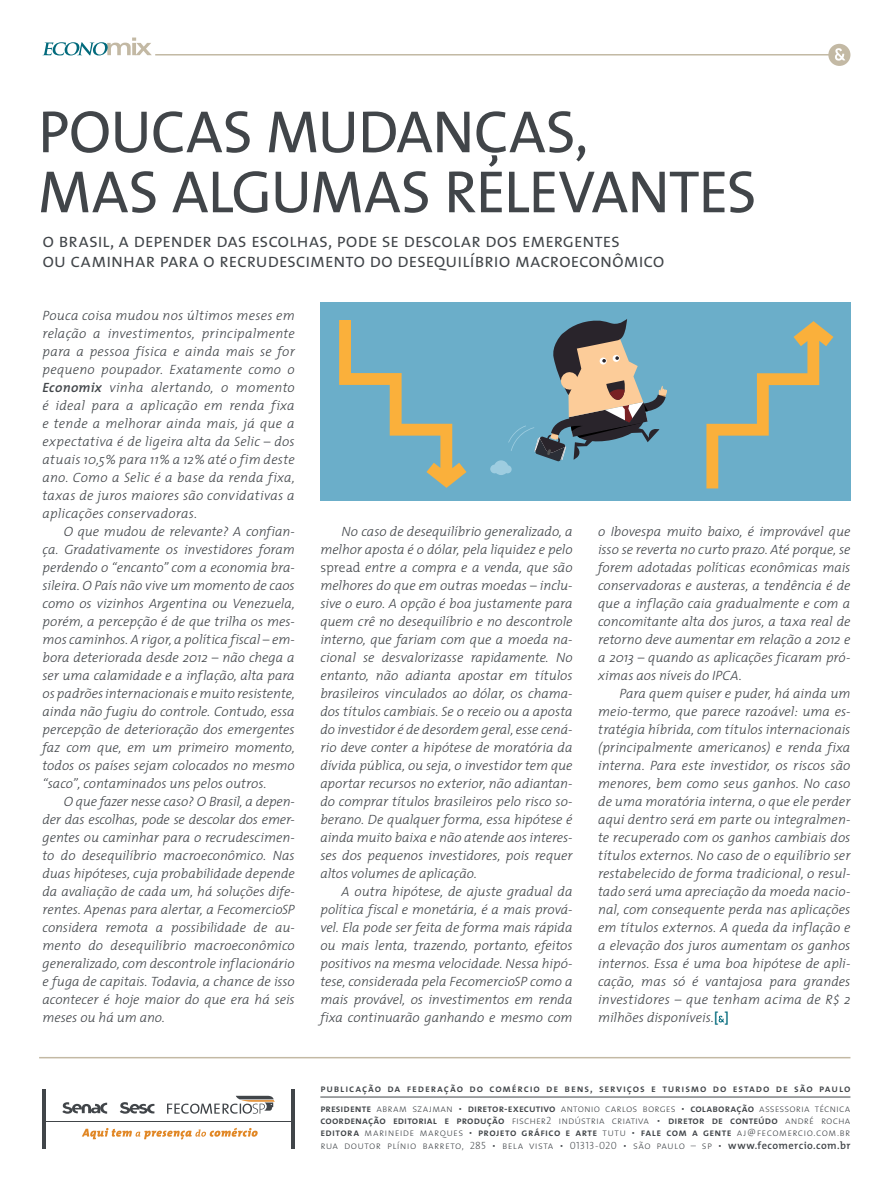
<style>
.page{position:relative;width:893px;height:1191px;background:#fff}
.page>*{position:absolute;margin:0;border:0;box-sizing:border-box;transform-origin:0 0}
.t1{font:60px/60px "The Mix";letter-spacing:-.015em;color:#414549}
.t2{font:19.5px/19.5px "The Mix Semi Light Caps";letter-spacing:-.02em;color:#414549}
.t3{font:italic 300 13.5px/18px "The Mix";color:#414549;text-align:justify}
.t4{font:10.5px/12px "The Mix Extra Light Caps";letter-spacing:.025em;color:#414549;text-align:justify}
.t5{font:10.5px "The Mix Semi Bold Caps";letter-spacing:.08em;color:#414549}
.s1{font-weight:600}
.s2{font-style:normal}
.s3{font-weight:600;font-style:normal;color:#026a7c}
.s4{font-family:"The Mix Semi Bold Caps"}
.s5{font-family:"The Mix";font-weight:600}
</style>
<div class="page">
<svg style="left:43px;top:38px;width:109px;height:17px"></svg>
<svg style="left:719px;top:1015px;width:5px;height:7px"></svg>
<svg style="left:82px;top:1127px;width:176px;height:12px"></svg>
<svg style="left:62px;top:1102px;width:45px;height:11px"></svg>
<svg style="left:120px;top:1102px;width:34px;height:11px"></svg>
<svg style="left:167px;top:1095px;width:108px;height:18px"></svg>
<hr style="left:43px;top:1089px;width:3px;height:59px;background:#414549">
<hr style="left:291px;top:1089px;width:4px;height:59px;background:#414549">
<hr style="left:46px;top:1120px;width:246px;height:1px;background:#414549">
<hr style="left:320px;top:1096px;width:530px;height:1px;background:#414549">
<hr style="left:39px;top:1057px;width:811px;height:1px;background:#c3b9a4">
<hr style="left:155px;top:54px;width:685px;height:2px;background:#c3b9a4">
<div style="left:828px;top:44px;width:22px;height:22px;background:#c3b9a4;border-radius:50%"></div>
<svg style="left:835px;top:48px;width:10px;height:13px"></svg>
<div style="left:320px;top:302px;width:530px;height:198px;background:#6baec9"></div>
<svg style="left:339px;top:320px;width:127px;height:168px"></svg>
<svg style="left:706px;top:321px;width:127px;height:167px"></svg>
<svg style="left:490px;top:319px;width:177px;height:156px"></svg>
<p class="t1" style="left:38px;top:100px;width:720px">POUCAS MUDANÇAS,<br>MAS ALGUMAS RELEVANTES</p>
<p class="t2" style="left:43px;top:230px;width:624px">o brasil, a depender das escolhas, pode se descolar dos emergentes<br>ou caminhar para o recrudescimento do desequilíbrio macroeconômico</p>
<p class="t3" style="left:43px;top:306px;width:254px">Pouca coisa mudou nos últimos meses em relação a investimentos, principalmente para a pessoa física e ainda mais se for pequeno poupador. Exatamente como o <span class="s1">Economix</span> vinha alertando, o momento é ideal para a aplicação em renda fixa e tende a melhorar ainda mais, já que a expectativa é de ligeira alta da Selic – dos atuais 10,5% para 11% a 12% até o fim deste ano. Como a Selic é a base da renda fixa, taxas de juros maiores são convidativas a aplicações conservadoras.</p>
<p class="t3" style="left:43px;top:522px;width:254px;text-indent:21px">O que mudou de relevante? A confian&shy;ça. Gradativamente os investidores foram perdendo o “encanto” com a economia bra&shy;sileira. O País não vive um momento de caos como os vizinhos Argentina ou Venezuela, porém, a percepção é de que trilha os mes&shy;mos caminhos. A rigor, a política fiscal – em&shy;bora deteriorada desde 2012 – não chega a ser uma calamidade e a inflação, alta para os padrões internacionais e muito resistente, ainda não fugiu do controle. Contudo, essa percepção de deterioração dos emergentes faz com que, em um primeiro momento, todos os países sejam colocados no mesmo “saco”, contaminados uns pelos outros.</p>
<p class="t3" style="left:43px;top:792px;width:254px;text-indent:21px">O que fazer nesse caso? O Brasil, a depen&shy;der das escolhas, pode se descolar dos emer&shy;gentes ou caminhar para o recrudescimen&shy;to do desequilíbrio macroeconômico. Nas duas hipóteses, cuja probabilidade depende da avaliação de cada um, há soluções dife&shy;rentes. Apenas para alertar, a FecomercioSP considera remota a possibilidade de au&shy;mento do desequilíbrio macroeconômico generalizado, com descontrole inflacionário e fuga de capitais. Todavia, a chance de isso acontecer é hoje maior do que era há seis meses ou há um ano.</p>
<p class="t3" style="left:320px;top:522px;width:254px;text-indent:21px">No caso de desequilíbrio generalizado, a melhor aposta é o dólar, pela liquidez e pelo <span class="s2">spread</span> entre a compra e a venda, que são melhores do que em outras moedas – inclu&shy;sive o euro. A opção é boa justamente para quem crê no desequilíbrio e no descontrole interno, que fariam com que a moeda na&shy;cional se desvalorizasse rapidamente. No entanto, não adianta apostar em títulos brasileiros vinculados ao dólar, os chama&shy;dos títulos cambiais. Se o receio ou a aposta do investidor é de desordem geral, esse cená&shy;rio deve conter a hipótese de moratória da dívida pública, ou seja, o investidor tem que aportar recursos no exterior, não adiantan&shy;do comprar títulos brasileiros pelo risco so&shy;berano. De qualquer forma, essa hipótese é ainda muito baixa e não atende aos interes&shy;ses dos pequenos investidores, pois requer altos volumes de aplicação.</p>
<p class="t3" style="left:320px;top:882px;width:254px;text-indent:21px">A outra hipótese, de ajuste gradual da política fiscal e monetária, é a mais prová&shy;vel. Ela pode ser feita de forma mais rápida ou mais lenta, trazendo, portanto, efeitos positivos na mesma velocidade. Nessa hipó&shy;tese, considerada pela FecomercioSP como a mais provável, os investimentos em renda fixa continuarão ganhando e mesmo com</p>
<p class="t3" style="left:598px;top:522px;width:254px">o Ibovespa muito baixo, é improvável que isso se reverta no curto prazo. Até porque, se forem adotadas políticas econômicas mais conservadoras e austeras, a tendência é de que a inflação caia gradualmente e com a concomitante alta dos juros, a taxa real de retorno deve aumentar em relação a 2012 e a 2013 – quando as aplicações ficaram pró&shy;ximas aos níveis do IPCA.</p>
<p class="t3" style="left:598px;top:684px;width:254px;text-indent:21px">Para quem quiser e puder, há ainda um meio-termo, que parece razoável: uma es&shy;tratégia híbrida, com títulos internacionais (principalmente americanos) e renda fixa interna. Para este investidor, os riscos são menores, bem como seus ganhos. No caso de uma moratória interna, o que ele perder aqui dentro será em parte ou integralmen&shy;te recuperado com os ganhos cambiais dos títulos externos. No caso de o equilíbrio ser restabelecido de forma tradicional, o resul&shy;tado será uma apreciação da moeda nacio&shy;nal, com consequente perda nas aplicações em títulos externos. A queda da inflação e a elevação dos juros aumentam os ganhos internos. Essa é uma boa hipótese de apli&shy;cação, mas só é vantajosa para grandes investidores – que tenham acima de R$ 2 milhões disponíveis.<span class="s3">[ ]</span></p>
<p class="t5" style="left:320px;top:1079px;width:532px">publicação da federação do comércio de bens, serviços e turismo do estado de são paulo</p>
<p class="t4" style="left:320px;top:1102px;width:532px"><span class="s4">presidente</span> abram szajman • <span class="s4">diretor-executivo</span> antonio carlos borges • <span class="s4">colaboração</span> assessoria técnica <span class="s4">coordenação editorial e produção</span> fischer2 indústria criativa • <span class="s4">diretor de conteúdo</span> andré rocha <span class="s4">editora</span> marineide marques • <span class="s4">projeto gráfico e arte</span> tutu • <span class="s4">fale com a gente</span> aj@fecomercio.com.br rua doutor plínio barreto, 285 • bela vista • 01313-020 • são paulo – sp • <span class="s5">www.fecomercio.com.br</span></p>
</div>
